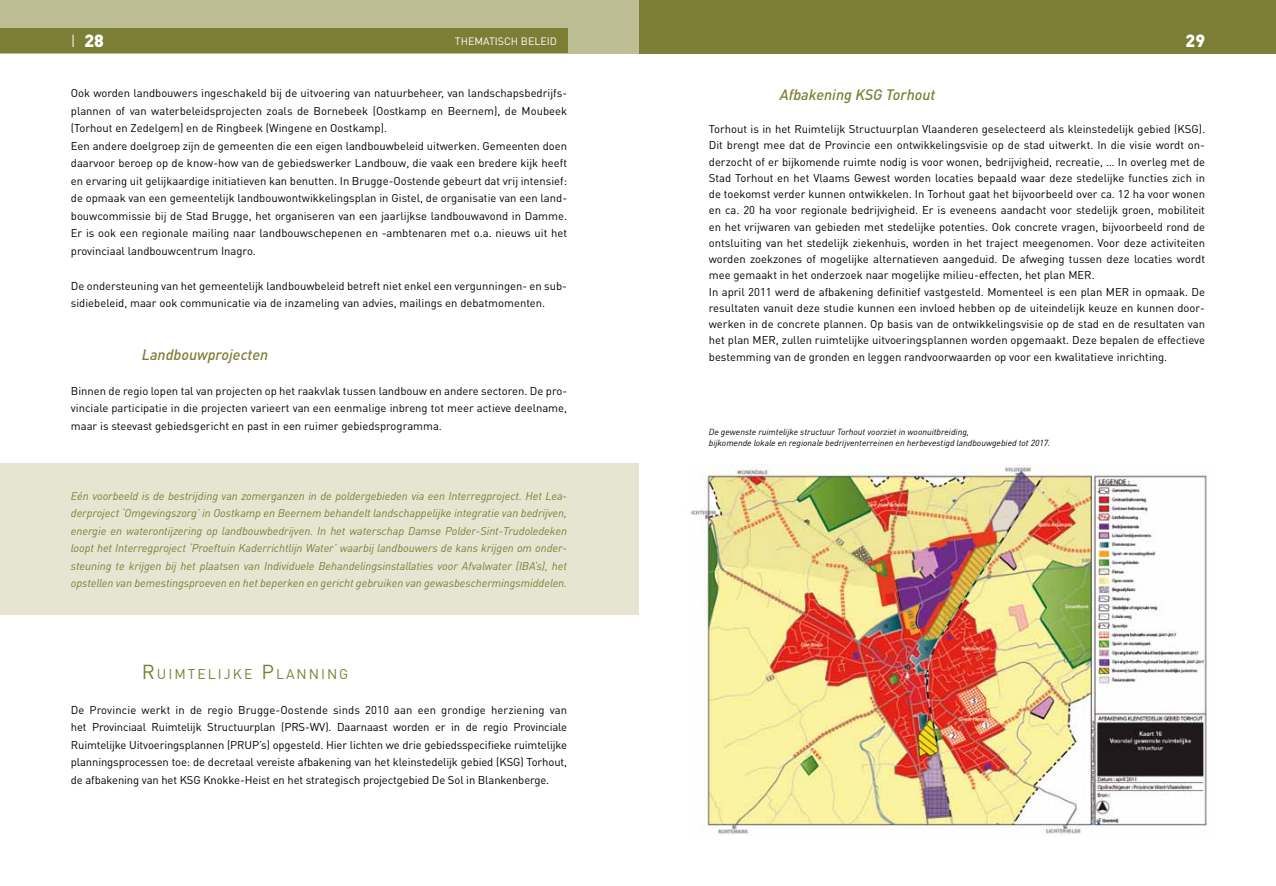
<style>
.page{position:relative;width:1276px;height:886px;background:#fff}
.page>*{position:absolute;margin:0;border:0;box-sizing:border-box;transform-origin:0 0}
.t1{font:900 17.5px "DINOT";color:#fff}
.t2{font:italic 500 15px "DINOT";color:#7c7e35}
.t3{font:14px "DINOT";letter-spacing:.145em;color:#7c7e35}
.t4{font:11.25px/17.5px "DINOT";color:#000}
.t5{font:italic 11.25px/17.5px "DINOT";letter-spacing:-.005em;color:#7c7e35;text-align:justify}
.t6{font:10.62px "DINOT";color:#fff}
.t7{font:italic 8.75px/11.2px "DINOT";color:#000}
.s1{font-weight:300}
.s2{font-size:20px}
</style>
<div class="page">
<div style="left:0;top:463px;width:638px;height:151px;background:#e5e5d2"></div>
<div style="left:638px;top:0;width:638px;height:53px;background:#7c7e35"></div>
<div style="left:0;top:0;width:638px;height:53px;background:#bdbe93"></div>
<div style="left:0;top:28px;width:567px;height:25px;background:#7c7e35"></div>
<img style="left:691px;top:465px;width:516px;height:371px">
<h1 class="t1" style="left:71px;top:29px;width:34px"><span class="s1">I</span> 28</h1>
<p class="t6" style="left:455px;top:34px;width:104px">THEMATISCH BELEID</p>
<p class="t4" style="left:71px;top:84px;width:498px">Ook worden landbouwers ingeschakeld bij de uitvoering van natuurbeheer, van landschapsbedrijfs&shy;plannen of van waterbeleidsprojecten zoals de Bornebeek (Oostkamp en Beernem), de Moubeek (Torhout en Zedelgem) en de Ringbeek (Wingene en Oostkamp).<br>Een andere doelgroep zijn de gemeenten die een eigen landbouwbeleid uitwerken. Gemeenten doen daarvoor beroep op de know-how van de gebiedswerker Landbouw, die vaak een bredere kijk heeft en ervaring uit gelijkaardige initiatieven kan benutten. In Brugge-Oostende gebeurt dat vrij intensief: de opmaak van een gemeentelijk landbouwontwikkelingsplan in Gistel, de organisatie van een land&shy;bouwcommissie bij de Stad Brugge, het organiseren van een jaarlijkse landbouwavond in Damme.<br>Er is ook een regionale mailing naar landbouwschepenen en -ambtenaren met o.a. nieuws uit het provinciaal landbouwcentrum Inagro.</p>
<p class="t4" style="left:71px;top:276px;width:498px">De ondersteuning van het gemeentelijk landbouwbeleid betreft niet enkel een vergunningen- en sub&shy;sidiebeleid, maar ook communicatie via de inzameling van advies, mailings en debatmomenten.</p>
<h2 class="t2" style="left:142px;top:344px;width:128px">Landbouwprojecten</h2>
<p class="t4" style="left:71px;top:381px;width:498px;text-align:justify">Binnen de regio lopen tal van projecten op het raakvlak tussen landbouw en andere sectoren. De pro&shy;vinciale participatie in die projecten varieert van een eenmalige inbreng tot meer actieve deelname, maar is steevast gebiedsgericht en past in een ruimer gebiedsprogramma.</p>
<p class="t5" style="left:71px;top:486px;width:498px">Eén voorbeeld is de bestrijding van zomerganzen in de poldergebieden via een Interregproject. Het Lea&shy;derproject ‘Omgevingszorg’ in Oostkamp en Beernem behandelt landschappelijke integratie van bedrijven, energie en waterontijzering op landbouwbedrijven. In het waterschap Damse Polder-Sint-Trudoledeken loopt het Interregproject ‘Proeftuin Kaderrichtlijn Water’ waarbij landbouwers de kans krijgen om onder&shy;steuning te krijgen bij het plaatsen van Individuele Behandelingsinstallaties voor Afvalwater (IBA’s), het opstellen van bemestingsproeven en het beperken en gericht gebruiken van gewasbeschermingsmiddelen.</p>
<p class="t3" style="left:142px;top:664px;width:208px"><span class="s2">R</span>UIMTELIJKE <span class="s2">P</span>LANNING</p>
<p class="t4" style="left:71px;top:700px;width:498px;text-align:justify">De Provincie werkt in de regio Brugge-Oostende sinds 2010 aan een grondige herziening van het Provinciaal Ruimtelijk Structuurplan (PRS-WV). Daarnaast worden er in de regio Provinciale Ruimtelijke Uitvoeringsplannen (PRUP’s) opgesteld. Hier lichten we drie gebiedsspecifieke ruimtelijke planningsprocessen toe: de decretaal vereiste afbakening van het kleinstedelijk gebied (KSG) Torhout, de afbakening van het KSG Knokke-Heist en het strategisch projectgebied De Sol in Blankenberge.</p>
<h1 class="t1" style="left:1185px;top:29px;width:21px">29</h1>
<h2 class="t2" style="left:780px;top:84px;width:157px">Afbakening KSG Torhout</h2>
<p class="t4" style="left:709px;top:121px;width:498px;line-height:16.2px">Torhout is in het Ruimtelijk Structuurplan Vlaanderen geselecteerd als kleinstedelijk gebied (KSG).<br>Dit brengt mee dat de Provincie een ontwikkelingsvisie op de stad uitwerkt. In die visie wordt on&shy;derzocht of er bijkomende ruimte nodig is voor wonen, bedrijvigheid, recreatie, … In overleg met de Stad Torhout en het Vlaams Gewest worden locaties bepaald waar deze stedelijke functies zich in de toekomst verder kunnen ontwikkelen. In Torhout gaat het bijvoorbeeld over ca. 12 ha voor wonen en ca. 20 ha voor regionale bedrijvigheid. Er is eveneens aandacht voor stedelijk groen, mobiliteit en het vrijwaren van gebieden met stedelijke potenties. Ook concrete vragen, bijvoorbeeld rond de ontsluiting van het stedelijk ziekenhuis, worden in het traject meegenomen. Voor deze activiteiten worden zoekzones of mogelijke alternatieven aangeduid. De afweging tussen deze locaties wordt mee gemaakt in het onderzoek naar mogelijke milieu-effecten, het plan MER.<br>In april 2011 werd de afbakening definitief vastgesteld. Momenteel is een plan MER in opmaak. De resultaten vanuit deze studie kunnen een invloed hebben op de uiteindelijk keuze en kunnen door&shy;werken in de concrete plannen. Op basis van de ontwikkelingsvisie op de stad en de resultaten van het plan MER, zullen ruimtelijke uitvoeringsplannen worden opgemaakt. Deze bepalen de effectieve bestemming van de gronden en leggen randvoorwaarden op voor een kwalitatieve inrichting.</p>
<p class="t7" style="left:709px;top:426px;width:343px">De gewenste ruimtelijke structuur Torhout voorziet in woonuitbreiding,<br>bijkomende lokale en regionale bedrijventerreinen en herbevestigd landbouwgebied tot 2017.</p>
</div>
